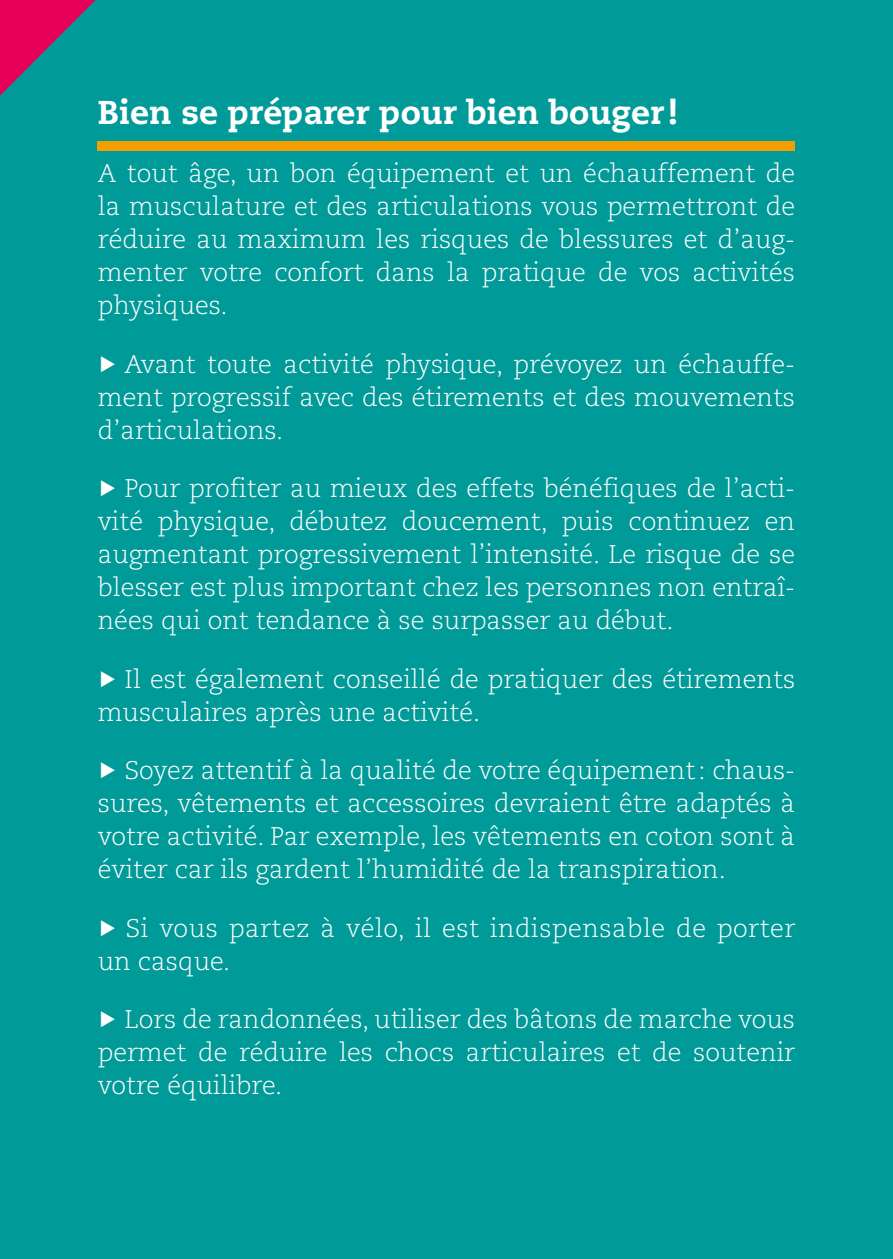
<style>
.page{position:relative;width:893px;height:1259px;background:#009a98}
.page>*{position:absolute;margin:0;border:0;box-sizing:border-box;transform-origin:0 0}
.t1{font:800 33px "Caecilia";color:#fff}
.t2{font:300 25.5px/33px "Caecilia";color:#fff;text-align:justify}
.t3{font:300 25.5px/33px "Caecilia";letter-spacing:.02em;color:#fff}
</style>
<div class="page">
<div style="left:98px;top:141px;width:697px;height:9px;background:#f59e00"></div>
<svg style="left:0;top:0;width:96px;height:96px"></svg>
<p class="t1" style="left:98px;top:91px;width:582px">Bien se préparer pour bien bouger !</p>
<p class="t2" style="left:98px;top:157px;width:699px">A tout âge, un bon équipement et un échauffement de la musculature et des articulations vous permettront de réduire au maximum les risques de blessures et d’aug&shy;menter votre confort dans la pratique de vos activités physiques.</p>
<p class="t2" style="left:98px;top:348px;width:699px">▶ Avant toute activité physique, prévoyez un échauffe&shy;ment progressif avec des étirements et des mouvements d’articulations.</p>
<p class="t2" style="left:98px;top:472px;width:699px">▶ Pour profiter au mieux des effets bénéfiques de l’acti&shy;vité physique, débutez doucement, puis continuez en augmentant progressivement l’intensité. Le risque de se blesser est plus important chez les personnes non entraî&shy;nées qui ont tendance à se surpasser au début.</p>
<p class="t2" style="left:98px;top:663px;width:699px">▶ Il est également conseillé de pratiquer des étirements musculaires après une activité.</p>
<p class="t2" style="left:98px;top:754px;width:699px">▶ Soyez attentif à la qualité de votre équipement: chaus&shy;sures, vêtements et accessoires devraient être adaptés à votre activité. Par exemple, les vêtements en coton sont à éviter car ils gardent l’humidité de la transpiration.</p>
<p class="t3" style="left:98px;top:912px;width:699px">▶ Si vous partez à vélo, il est indispensable de porter un casque.</p>
<p class="t2" style="left:98px;top:1003px;width:699px">▶ Lors de randonnées, utiliser des bâtons de marche vous permet de réduire les chocs articulaires et de soutenir votre équilibre.</p>
</div>
